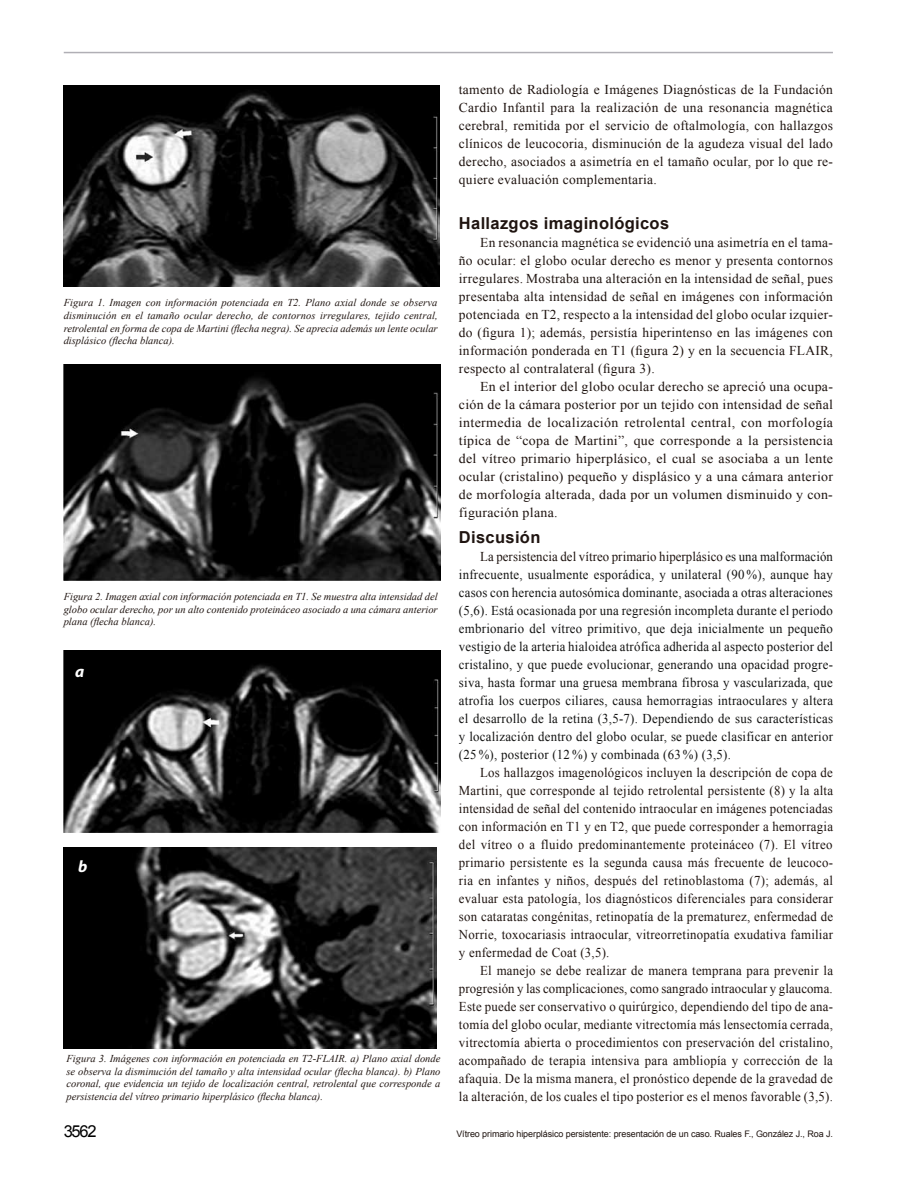
<style>
.page{position:relative;width:918px;height:1188px;background:#fff}
.page>*{position:absolute;margin:0;border:0;box-sizing:border-box;transform-origin:0 0}
.t1{font:700 16.5px "Arial";letter-spacing:.02em;color:#1f1410}
.t2{font:16.5px "Arial";color:#000}
.t3{font:italic 700 16.5px "Myriad Pro";color:#fff}
.t4{font:13.5px/18px "Times New Roman";letter-spacing:.02em;color:#1f1410;text-align:justify}
.t5{font:13.5px/18px "Times New Roman";letter-spacing:.02em;color:#1f1410;text-align:justify;scale:.95 1}
.t6{font:13.5px/18px "Times New Roman";letter-spacing:.02em;color:#141413;text-align:justify;scale:.95 1}
.t7{font:italic 10.5px/12.6px "Times New Roman";color:#1f1410;text-align:justify}
.t8{font:9px "Arial";letter-spacing:-.01em;color:#1f1410}
.s1{color:#1f1410}
</style>
<div class="page">
<hr style="left:64px;top:52px;width:769px;height:1px;background:#b0afb5">
<img style="left:64px;top:85px;width:375px;height:201px">
<img style="left:64px;top:365px;width:376px;height:216px">
<img style="left:64px;top:651px;width:377px;height:181px">
<img style="left:64px;top:848px;width:372px;height:200px">
<p class="t7" style="left:64px;top:296px;width:376px">Figura 1. Imagen con información potenciada en T2. Plano axial donde se observa disminución en el tamaño ocular derecho, de contornos irregulares, tejido central, retrolental en forma de copa de Martini (flecha negra). Se aprecia además un lente ocular displásico (flecha blanca).</p>
<p class="t7" style="left:64px;top:590px;width:375px">Figura 2. Imagen axial con información potenciada en T1. Se muestra alta intensidad del globo ocular derecho, por un alto contenido proteináceo asociado a una cámara anterior plana (flecha blanca).</p>
<p class="t3" style="left:75px;top:661px;width:11px">a</p>
<p class="t3" style="left:78px;top:856px;width:11px">b</p>
<p class="t7" style="left:67px;top:1052px;width:375px">Figura 3. Imágenes con información en potenciada en T2-FLAIR. a) Plano axial donde se observa la disminución del tamaño y alta intensidad ocular (flecha blanca). b) Plano coronal, que evidencia un tejido de localización central, retrolental que corresponde a persistencia del vítreo primario hiperplásico (flecha blanca).</p>
<p class="t4" style="left:459px;top:81px;width:376px">tamento de Radiología e Imágenes Diagnósticas de la Fundación Cardio Infantil para la realización de una resonancia magnética cerebral, remitida por el servicio de oftalmología, con hallazgos clínicos de leucocoria, disminución de la agudeza visual del lado derecho, asociados a asimetría en el tamaño ocular, por lo que re&shy;quiere evaluación complementaria.</p>
<p class="t1" style="left:459px;top:212px;width:212px">Hallazgos imaginológicos</p>
<p class="t4" style="left:459px;top:233px;width:376px;text-indent:21px">En resonancia magnética se evidenció una asimetría en el tama&shy;ño ocular: el globo ocular derecho es menor y presenta contornos irregulares. Mostraba una alteración en la intensidad de señal, pues presentaba alta intensidad de señal en imágenes con información potenciada en T2, respecto a la intensidad del globo ocular izquier&shy;do (figura 1); además, persistía hiperintenso en las imágenes con información ponderada en T1 (figura 2) y en la secuencia FLAIR, respecto al contralateral (figura 3).</p>
<p class="t4" style="left:459px;top:377px;width:376px;text-indent:21px">En el interior del globo ocular derecho se apreció una ocupa&shy;ción de la cámara posterior por un tejido con intensidad de señal intermedia de localización retrolental central, con morfología típica de “copa de Martini”, que corresponde a la persistencia del vítreo primario hiperplásico, el cual se asociaba a un lente ocular (cristalino) pequeño y displásico y a una cámara anterior de morfología alterada, dada por un volumen disminuido y con&shy;figuración plana.</p>
<p class="t1" style="left:459px;top:527px;width:83px">Discusión</p>
<p class="t6" style="left:459px;top:548px;width:395px;text-indent:21px"><span class="s1">La persistencia del vítreo primario hiperplásico</span> es una malformación infrecuente, usualmente esporádica, y unilateral (90 %), aunque hay casos con herencia autosómica dominante, asociada a otras alteraciones (5,6). Está ocasionada por una regresión incompleta durante el periodo embrionario del vítreo primitivo, que deja inicialmente un pequeño vestigio de la arteria hialoidea atrófica adherida al aspecto posterior del cristalino, y que puede evolucionar, generando una opacidad progre&shy;siva, hasta formar una gruesa membrana fibrosa y vascularizada, que atrofia los cuerpos ciliares, causa hemorragias intraoculares y altera el desarrollo de la retina (3,5-7). Dependiendo de sus características y localización dentro del globo ocular, se puede clasificar en anterior (25 %), posterior (12 %) y combinada (63 %) (3,5).</p>
<p class="t5" style="left:459px;top:764px;width:395px;text-indent:21px">Los hallazgos imagenológicos incluyen la descripción de copa de Martini, que corresponde al tejido retrolental persistente (8) y la alta intensidad de señal del contenido intraocular en imágenes potenciadas con información en T1 y en T2, que puede corresponder a hemorragia del vítreo o a fluido predominantemente proteináceo (7). El vítreo primario persistente es la segunda causa más frecuente de leucoco&shy;ria en infantes y niños, después del retinoblastoma (7); además, al evaluar esta patología, los diagnósticos diferenciales para considerar son cataratas congénitas, retinopatía de la prematurez, enfermedad de Norrie, toxocariasis intraocular, vitreorretinopatía exudativa familiar y enfermedad de Coat (3,5).</p>
<p class="t5" style="left:459px;top:962px;width:395px;text-indent:21px">El manejo se debe realizar de manera temprana para prevenir la progresión y las complicaciones, como sangrado intraocular y glaucoma.<br>Este puede ser conservativo o quirúrgico, dependiendo del tipo de ana&shy;tomía del globo ocular, mediante vitrectomía más lensectomía cerrada, vitrectomía abierta o procedimientos con preservación del cristalino, acompañado de terapia intensiva para ambliopía y corrección de la afaquia. De la misma manera, el pronóstico depende de la gravedad de la alteración, de los cuales el tipo posterior es el menos favorable (3,5).</p>
<p class="t2" style="left:64px;top:1120px;width:34px">3562</p>
<p class="t8" style="left:456px;top:1128px;width:378px">Vítreo primario hiperplásico persistente: presentación de un caso. Ruales F., González J., Roa J.</p>
</div>
